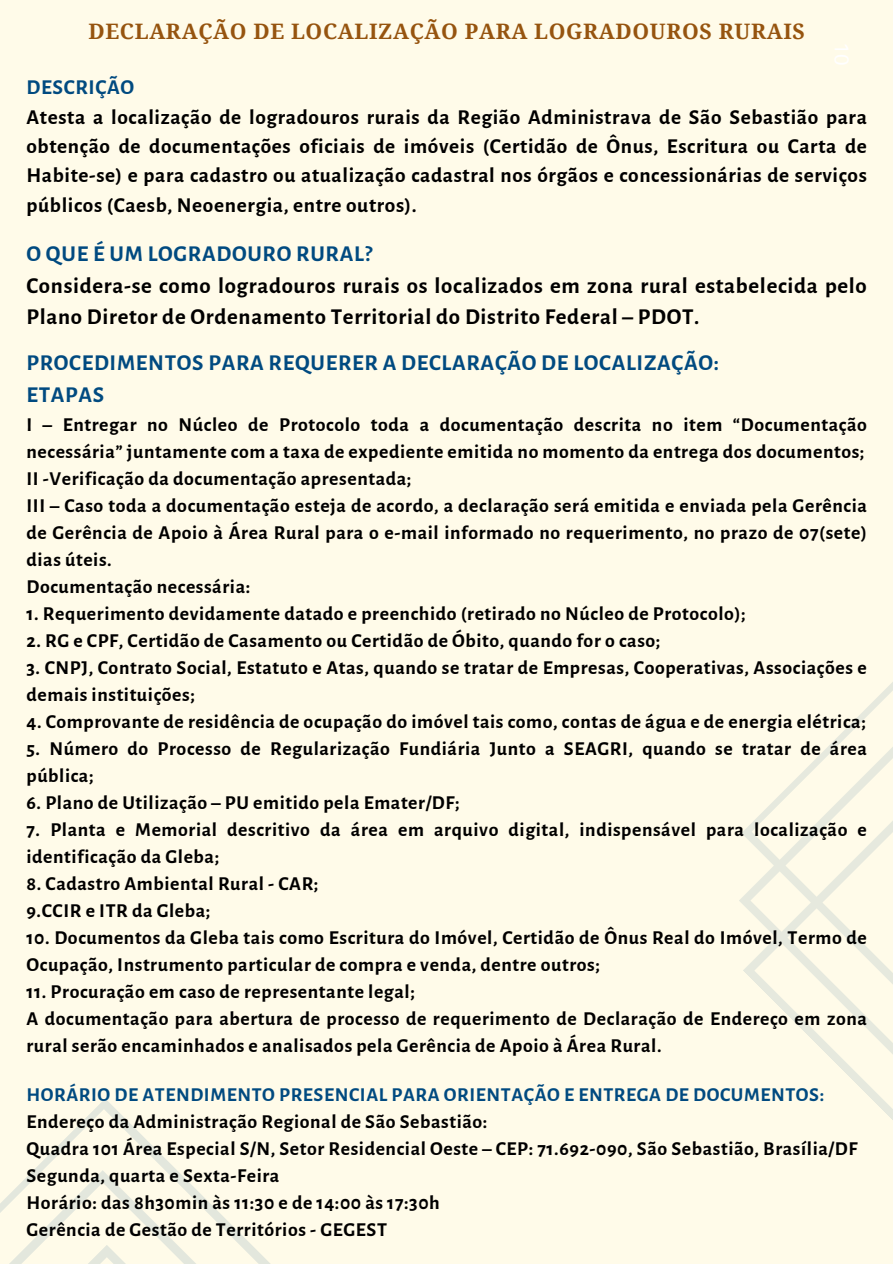
<style>
.page{position:relative;width:893px;height:1264px;background:#fff}
.page>*{position:absolute;margin:0;border:0;box-sizing:border-box;transform-origin:0 0}
.t1{font:700 22.8px/31.5px "Alegreya Sans";letter-spacing:.03em;color:#000}
.t2{font:700 22.8px/31.5px "Alegreya Sans";letter-spacing:.03em;color:#004a80}
.t3{font:700 21.3px/29.2px "Alegreya Sans";letter-spacing:.03em;color:#000;text-align:justify}
.t4{font:700 21.3px "Droid Serif";letter-spacing:.03em;color:#96540f}
.t5{font:700 21.3px "Alegreya Sans";letter-spacing:.03em;color:#004a80}
.t6{font:700 19.8px/27px "Alegreya Sans";letter-spacing:.03em;color:#000}
.t7{font:700 19.8px "Alegreya Sans";letter-spacing:.03em;color:#004a80}
.t8{font:19.8px "Aileron";color:#fff}
</style>
<div class="page">
<div style="left:0;top:0;width:892px;height:1263px;background:#fffbe9"></div>
<svg style="left:740px;top:683px;width:152px;height:436px"></svg>
<svg style="left:0;top:1099px;width:269px;height:164px"></svg>
<p class="t4" style="left:88px;top:20px;width:718px">DECLARAÇÃO DE LOCALIZAÇÃO PARA LOGRADOUROS RURAIS</p>
<p class="t5" style="left:26px;top:77px;width:109px">DESCRIÇÃO</p>
<p class="t3" style="left:26px;top:103px;width:841px">Atesta a localização de logradouros rurais da Região Administrava de São Sebastião para obtenção de documentações oficiais de imóveis (Certidão de Ônus, Escritura ou Carta de Habite-se) e para cadastro ou atualização cadastral nos órgãos e concessionárias de serviços públicos (Caesb, Neoenergia, entre outros).</p>
<p class="t2" style="left:26px;top:238px;width:347px">O QUE É UM LOGRADOURO RURAL?</p>
<p class="t1" style="left:26px;top:270px;width:841px">Considera-se como logradouros rurais os localizados em zona rural estabelecida pelo<br>Plano Diretor de Ordenamento Territorial do Distrito Federal – PDOT.</p>
<p class="t2" style="left:26px;top:347px;width:693px">PROCEDIMENTOS PARA REQUERER A DECLARAÇÃO DE LOCALIZAÇÃO:<br>ETAPAS</p>
<p class="t6" style="left:26px;top:411px;width:841px">I – Entregar no Núcleo de Protocolo toda a documentação descrita no item “Documentação necessária” juntamente com a taxa de expediente emitida no momento da entrega dos documentos; II -Verificação da documentação apresentada;<br>III – Caso toda a documentação esteja de acordo, a declaração será emitida e enviada pela Gerência de Gerência de Apoio à Área Rural para o e-mail informado no requerimento, no prazo de 07(sete) dias úteis.<br>Documentação necessária:</p>
<p class="t6" style="left:26px;top:600px;width:720px">1. Requerimento devidamente datado e preenchido (retirado no Núcleo de Protocolo);</p>
<p class="t6" style="left:26px;top:627px;width:635px">2. RG e CPF, Certidão de Casamento ou Certidão de Óbito, quando for o caso;</p>
<p class="t6" style="left:26px;top:654px;width:841px">3. CNPJ, Contrato Social, Estatuto e Atas, quando se tratar de Empresas, Cooperativas, Associações e demais instituições;</p>
<p class="t6" style="left:26px;top:708px;width:840px">4. Comprovante de residência de ocupação do imóvel tais como, contas de água e de energia elétrica;</p>
<p class="t6" style="left:26px;top:735px;width:841px">5. Número do Processo de Regularização Fundiária Junto a SEAGRI, quando se tratar de área pública;</p>
<p class="t6" style="left:26px;top:789px;width:434px">6. Plano de Utilização – PU emitido pela Emater/DF;</p>
<p class="t6" style="left:26px;top:816px;width:841px">7. Planta e Memorial descritivo da área em arquivo digital, indispensável para localização e identificação da Gleba;</p>
<p class="t6" style="left:26px;top:870px;width:293px">8. Cadastro Ambiental Rural - CAR;<br>9.CCIR e ITR da Gleba;</p>
<p class="t6" style="left:26px;top:924px;width:841px">10. Documentos da Gleba tais como Escritura do Imóvel, Certidão de Ônus Real do Imóvel, Termo de<br>Ocupação, Instrumento particular de compra e venda, dentre outros;</p>
<p class="t6" style="left:26px;top:978px;width:841px">11. Procuração em caso de representante legal;<br>A documentação para abertura de processo de requerimento de Declaração de Endereço em zona rural serão encaminhados e analisados pela Gerência de Apoio à Área Rural.</p>
<p class="t7" style="left:26px;top:1084px;width:799px">HORÁRIO DE ATENDIMENTO PRESENCIAL PARA ORIENTAÇÃO E ENTREGA DE DOCUMENTOS:</p>
<p class="t6" style="left:26px;top:1108px;width:832px">Endereço da Administração Regional de São Sebastião:<br>Quadra 101 Área Especial S/N, Setor Residencial Oeste – CEP: 71.692-090, São Sebastião, Brasília/DF Segunda, quarta e Sexta-Feira<br>Horário: das 8h30min às 11:30 e de 14:00 às 17:30h<br>Gerência de Gestão de Territórios - GEGEST</p>
<p class="t8" style="left:853px;top:42px;width:25px;rotate:90deg">10</p>
</div>
